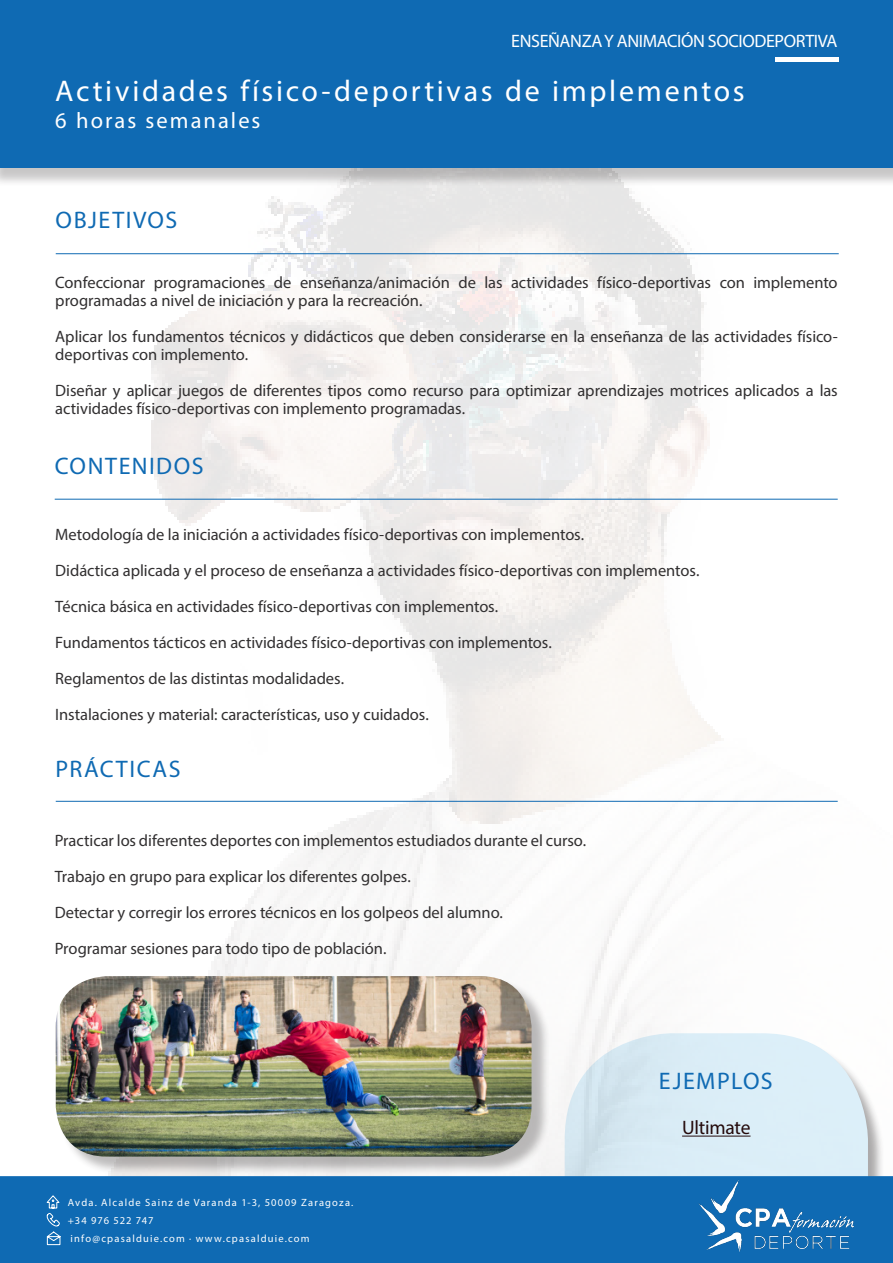
<style>
.page{position:relative;width:893px;height:1263px;background:#fff}
.page>*{position:absolute;margin:0;border:0;box-sizing:border-box;transform-origin:0 0}
.t1{font:30px "Myriad Pro";letter-spacing:.09em;color:#fff}
.t2{font:24px "Myriad Pro";letter-spacing:.065em;color:#0f6ab3}
.t3{font:22.5px "Myriad Pro";letter-spacing:.09em;color:#fff}
.t4{font:19.5px "Myriad Pro";letter-spacing:-.01em;color:#240a0b}
.t5{font:18px "Myriad Pro";letter-spacing:-.02em;color:#fff}
.t6{font:16.5px/18px "Myriad Pro";letter-spacing:-.005em;color:#312f30}
.t7{font:10.5px/18px "Myriad Pro";letter-spacing:.11em;color:#fff}
</style>
<div class="page">
<img style="left:54px;top:187px;width:828px;height:989px">
<div style="left:58px;top:978px;width:492px;height:197px;background:#231f20;opacity:.3"></div>
<img style="left:56px;top:976px;width:475px;height:181px">
<div style="left:0;top:0;width:893px;height:187px;background:#231f20;opacity:.25"></div>
<div style="left:0;top:0;width:893px;height:168px;background:#0f6ab3"></div>
<div style="left:0;top:1176px;width:893px;height:87px;background:#0f6ab3"></div>
<div style="left:775px;top:57px;width:64px;height:5px;background:#fff"></div>
<svg style="left:45px;top:1195px;width:16px;height:50px"></svg>
<img style="left:693px;top:1177px;width:164px;height:76px">
<hr style="left:682px;top:1135px;width:68px;height:1px;background:#240a0b">
<hr style="left:56px;top:253px;width:783px;height:1px;background:#0f6ab3">
<hr style="left:56px;top:801px;width:782px;height:1px;background:#0f6ab3">
<hr style="left:55px;top:499px;width:783px;height:1px;background:#0f6ab3">
<p class="t5" style="left:511px;top:29px;width:328px">ENSEÑANZA Y ANIMACIÓN SOCIODEPORTIVA</p>
<p class="t1" style="left:55px;top:73px;width:691px">Actividades físico-deportivas de implementos</p>
<p class="t3" style="left:55px;top:107px;width:207px">6 horas semanales</p>
<p class="t2" style="left:56px;top:205px;width:123px">OBJETIVOS</p>
<p class="t6" style="left:55px;top:273px;width:784px">Confeccionar programaciones de enseñanza/animación de las actividades físico-deportivas con implemento programadas a nivel de iniciación y para la recreación.</p>
<p class="t6" style="left:55px;top:327px;width:784px">Aplicar los fundamentos técnicos y didácticos que deben considerarse en la enseñanza de las actividades físico&shy;deportivas con implemento.</p>
<p class="t6" style="left:55px;top:381px;width:784px">Diseñar y aplicar juegos de diferentes tipos como recurso para optimizar aprendizajes motrices aplicados a las actividades físico-deportivas con implemento programadas.</p>
<p class="t2" style="left:55px;top:451px;width:150px">CONTENIDOS</p>
<p class="t6" style="left:55px;top:525px;width:530px">Metodología de la iniciación a actividades físico-deportivas con implementos.</p>
<p class="t6" style="left:55px;top:561px;width:646px">Didáctica aplicada y el proceso de enseñanza a actividades físico-deportivas con implementos.</p>
<p class="t6" style="left:55px;top:597px;width:444px">Técnica básica en actividades físico-deportivas con implementos.</p>
<p class="t6" style="left:55px;top:633px;width:498px">Fundamentos tácticos en actividades físico-deportivas con implementos.</p>
<p class="t6" style="left:55px;top:669px;width:290px">Reglamentos de las distintas modalidades.</p>
<p class="t6" style="left:55px;top:705px;width:375px">Instalaciones y material: características, uso y cuidados.</p>
<p class="t2" style="left:56px;top:754px;width:127px">PRÁCTICAS</p>
<p class="t6" style="left:55px;top:831px;width:533px">Practicar los diferentes deportes con implementos estudiados durante el curso.</p>
<p class="t6" style="left:55px;top:867px;width:358px">Trabajo en grupo para explicar los diferentes golpes.</p>
<p class="t6" style="left:55px;top:903px;width:450px">Detectar y corregir los errores técnicos en los golpeos del alumno.</p>
<p class="t6" style="left:55px;top:939px;width:333px">Programar sesiones para todo tipo de población.</p>
<p class="t7" style="left:68px;top:1193px;width:287px">Avda. Alcalde Sainz de Varanda 1-3, 50009 Zaragoza. +34 976 522 747<br>info@cpasalduie.com · www.cpasalduie.com</p>
<p class="t2" style="left:659px;top:1066px;width:115px">EJEMPLOS</p>
<p class="t4" style="left:682px;top:1115px;width:70px">Ultimate</p>
</div>
